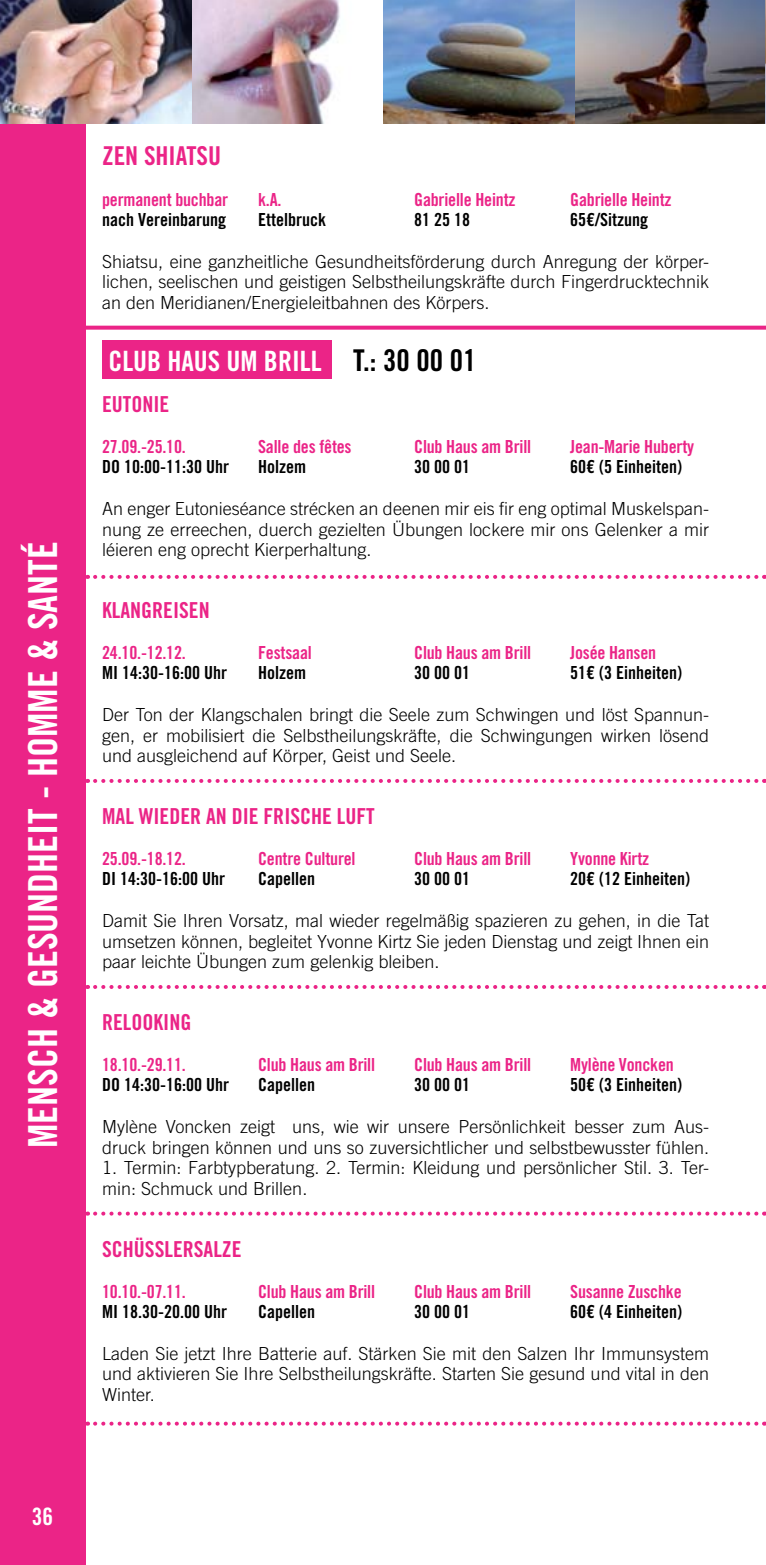
<style>
.page{position:relative;width:766px;height:1565px;background:#fff}
.page>*{position:absolute;margin:0;border:0;box-sizing:border-box;transform-origin:0 0}
.t1{font:40px "Trade Gothic LT Std Bd Cn 20";color:#fff}
.t2{font:300 30px "Trade Gothic LT Std";color:#fff}
.t3{font:28px "Trade Gothic LT Std Bd Cn 20";color:#fff}
.t4{font:26px "Trade Gothic LT Std Bd Cn 20";color:#eb2487}
.t5{font:24px "Trade Gothic LT Std Bd Cn 20";color:#fff}
.t6{font:22px "Trade Gothic LT Std Bd Cn 20";color:#eb2487}
.t7{font:300 18px/20.6px "Trade Gothic LT Std";color:#000;text-align:justify}
.t8{font:18px "Trade Gothic LT Std Bd Cn 20";letter-spacing:-.01em;color:#eb2487}
.t9{font:18px "Trade Gothic LT Std Bd Cn 20";color:#000}
.s1{font-size:30px;color:#000}
</style>
<div class="page">
<div style="left:0;top:124px;width:85px;height:1441px;background:#eb2487"></div>
<div style="left:102px;top:340px;width:230px;height:39px;background:#eb2487"></div>
<svg style="left:85px;top:326px;width:680px;height:4px;background:#ec3690"></svg>
<img style="left:574px;top:0;width:191px;height:124px">
<img style="left:383px;top:0;width:191px;height:124px">
<img style="left:192px;top:0;width:148px;height:124px">
<img style="left:0;top:0;width:192px;height:124px">
<hr style="left:765px;top:0;width:1px;height:124px;background:#d1d3d4">
<svg style="left:95px;top:575px;width:669px;height:4px"></svg>
<svg style="left:95px;top:779px;width:669px;height:4px"></svg>
<svg style="left:95px;top:985px;width:669px;height:4px"></svg>
<svg style="left:95px;top:1211px;width:669px;height:4px"></svg>
<svg style="left:95px;top:1421px;width:669px;height:4px"></svg>
<h2 class="t2" style="left:25px;top:1034px;width:505px;rotate:-90deg">programmübersicht - sommaire</h2>
<h1 class="t1" style="left:18px;top:1148px;width:608px;rotate:-90deg">mensch &amp; gesundheit - homme &amp; santé</h1>
<h3 class="t5" style="left:32px;top:1501px;width:23px">36</h3>
<h3 class="t4" style="left:102px;top:140px;width:120px">ZEN Shiatsu</h3>
<p class="t8" style="left:102px;top:189px;width:128px">permanent buchbar</p>
<p class="t9" style="left:102px;top:209px;width:125px">nach Vereinbarung</p>
<p class="t8" style="left:570px;top:189px;width:103px">Gabrielle Heintz</p>
<p class="t9" style="left:570px;top:209px;width:79px">65€/Sitzung</p>
<p class="t7" style="left:102px;top:251px;width:608px">Shiatsu, eine ganzheitliche Gesundheitsförderung durch Anregung der körper&shy;lichen, seelischen und geistigen Selbstheilungskräfte durch Fingerdrucktechnik an den Meridianen/Energieleitbahnen des Körpers.</p>
<p class="t8" style="left:414px;top:189px;width:103px">Gabrielle Heintz</p>
<p class="t9" style="left:414px;top:209px;width:57px">81 25 18</p>
<p class="t8" style="left:258px;top:189px;width:25px">k.A.</p>
<p class="t9" style="left:258px;top:209px;width:69px">Ettelbruck</p>
<h3 class="t3" style="left:108px;top:344px;width:369px">Club haus um brill <span class="s1">T.: 30 00 01</span></h3>
<p class="t6" style="left:102px;top:391px;width:69px">Eutonie</p>
<p class="t8" style="left:102px;top:436px;width:85px">27.09.-25.10.</p>
<p class="t9" style="left:102px;top:456px;width:128px">DO 10:00-11:30 Uhr</p>
<p class="t8" style="left:258px;top:436px;width:95px">Salle des fêtes</p>
<p class="t9" style="left:258px;top:456px;width:49px">Holzem</p>
<p class="t8" style="left:414px;top:436px;width:118px">Club Haus am Brill</p>
<p class="t9" style="left:414px;top:456px;width:57px">30 00 01</p>
<p class="t8" style="left:570px;top:436px;width:125px">Jean-Marie Huberty</p>
<p class="t9" style="left:570px;top:456px;width:113px">60€ (5 Einheiten)</p>
<p class="t7" style="left:102px;top:498px;width:608px">An enger Eutonieséance strécken an deenen mir eis fir eng optimal Muskelspan&shy;nung ze erreechen, duerch gezielten Übungen lockere mir ons Gelenker a mir léieren eng oprecht Kierperhaltung.</p>
<p class="t6" style="left:102px;top:597px;width:109px">Klangreisen</p>
<p class="t8" style="left:102px;top:642px;width:85px">24.10.-12.12.</p>
<p class="t9" style="left:102px;top:662px;width:126px">MI 14:30-16:00 Uhr</p>
<p class="t8" style="left:570px;top:642px;width:87px">Josée Hansen</p>
<p class="t9" style="left:570px;top:662px;width:113px">51€ (3 Einheiten)</p>
<p class="t7" style="left:102px;top:704px;width:608px">Der Ton der Klangschalen bringt die Seele zum Schwingen und löst Spannun&shy;gen, er mobilisiert die Selbstheilungskräfte, die Schwingungen wirken lösend und ausgleichend auf Körper, Geist und Seele.</p>
<p class="t8" style="left:414px;top:642px;width:118px">Club Haus am Brill</p>
<p class="t9" style="left:414px;top:662px;width:57px">30 00 01</p>
<p class="t8" style="left:258px;top:642px;width:55px">Festsaal</p>
<p class="t9" style="left:258px;top:662px;width:49px">Holzem</p>
<p class="t6" style="left:102px;top:803px;width:274px">Mal wieder an die frische Luft</p>
<p class="t8" style="left:102px;top:848px;width:85px">25.09.-18.12.</p>
<p class="t9" style="left:102px;top:868px;width:124px">DI 14:30-16:00 Uhr</p>
<p class="t8" style="left:258px;top:848px;width:99px">Centre Culturel</p>
<p class="t9" style="left:258px;top:868px;width:58px">Capellen</p>
<p class="t8" style="left:414px;top:848px;width:118px">Club Haus am Brill</p>
<p class="t9" style="left:414px;top:868px;width:57px">30 00 01</p>
<p class="t8" style="left:570px;top:848px;width:80px">Yvonne Kirtz</p>
<p class="t9" style="left:570px;top:868px;width:121px">20€ (12 Einheiten)</p>
<p class="t7" style="left:102px;top:910px;width:608px">Damit Sie Ihren Vorsatz, mal wieder regelmäßig spazieren zu gehen, in die Tat umsetzen können, begleitet Yvonne Kirtz Sie jeden Dienstag und zeigt Ihnen ein paar leichte Übungen zum gelenkig bleiben.</p>
<p class="t6" style="left:102px;top:1009px;width:91px">Relooking</p>
<p class="t8" style="left:102px;top:1054px;width:85px">18.10.-29.11.</p>
<p class="t9" style="left:102px;top:1074px;width:128px">DO 14:30-16:00 Uhr</p>
<p class="t8" style="left:570px;top:1054px;width:105px">Mylène Voncken</p>
<p class="t9" style="left:570px;top:1074px;width:113px">50€ (3 Einheiten)</p>
<p class="t7" style="left:102px;top:1116px;width:608px">Mylène Voncken zeigt uns, wie wir unsere Persönlichkeit besser zum Aus&shy;druck bringen können und uns so zuversichtlicher und selbstbewusster fühlen.</p>
<p class="t7" style="left:102px;top:1157px;width:608px">1. Termin: Farbtypberatung. 2. Termin: Kleidung und persönlicher Stil. 3. Ter&shy;min: Schmuck und Brillen.</p>
<p class="t8" style="left:258px;top:1054px;width:118px">Club Haus am Brill</p>
<p class="t9" style="left:258px;top:1074px;width:58px">Capellen</p>
<p class="t8" style="left:414px;top:1054px;width:118px">Club Haus am Brill</p>
<p class="t9" style="left:414px;top:1074px;width:57px">30 00 01</p>
<p class="t6" style="left:102px;top:1235px;width:141px">Schüsslersalze</p>
<p class="t8" style="left:102px;top:1280px;width:85px">10.10.-07.11.</p>
<p class="t9" style="left:102px;top:1300px;width:126px">MI 18.30-20.00 Uhr</p>
<p class="t8" style="left:570px;top:1280px;width:113px">Susanne Zuschke</p>
<p class="t9" style="left:570px;top:1300px;width:113px">60€ (4 Einheiten)</p>
<p class="t7" style="left:102px;top:1343px;width:608px">Laden Sie jetzt Ihre Batterie auf. Stärken Sie mit den Salzen Ihr Immunsystem und aktivieren Sie Ihre Selbstheilungskräfte. Starten Sie gesund und vital in den Winter.</p>
<p class="t8" style="left:258px;top:1280px;width:118px">Club Haus am Brill</p>
<p class="t9" style="left:258px;top:1300px;width:58px">Capellen</p>
<p class="t8" style="left:414px;top:1280px;width:118px">Club Haus am Brill</p>
<p class="t9" style="left:414px;top:1300px;width:57px">30 00 01</p>
</div>
